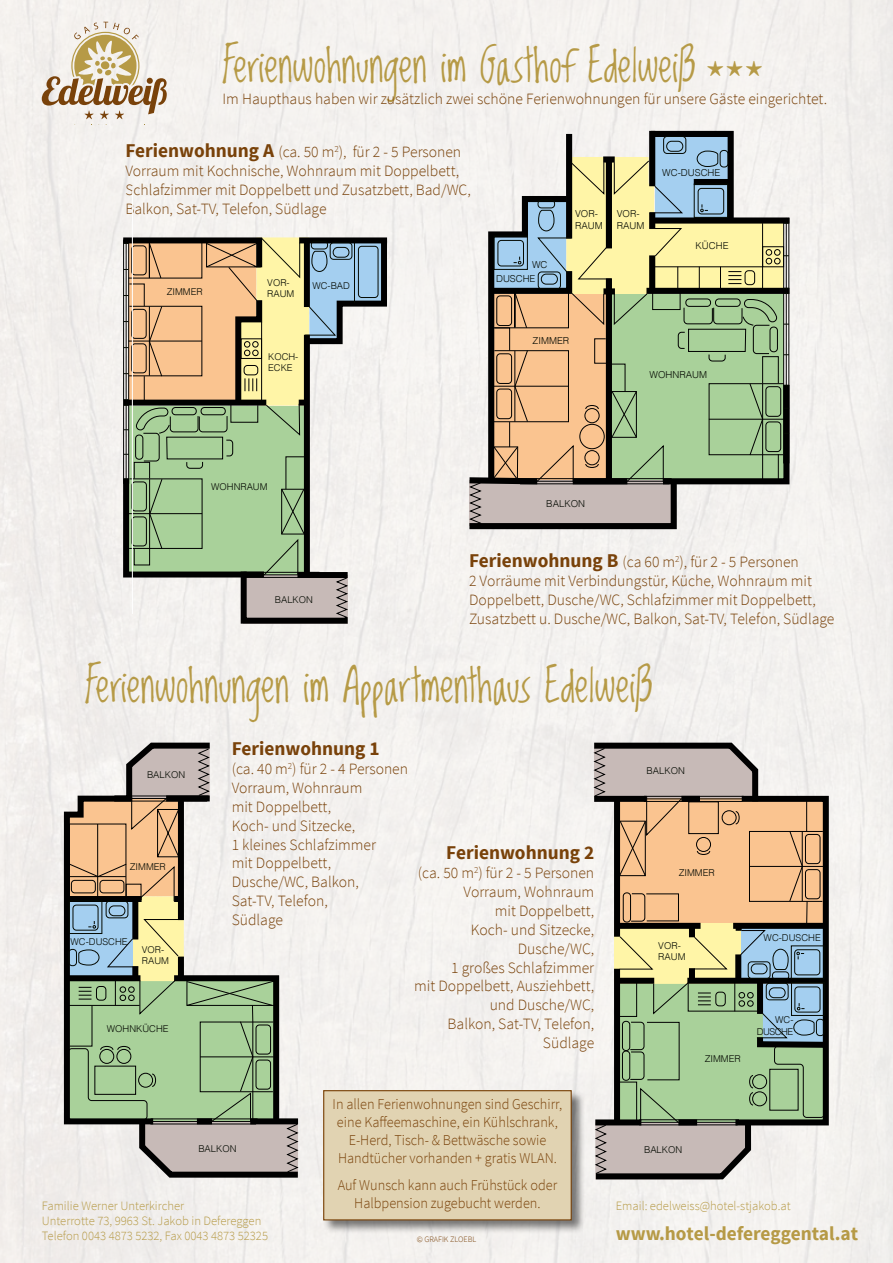
<style>
.page{position:relative;width:893px;height:1263px;background:#f3f1ef}
.page>*{position:absolute;margin:0;border:0;box-sizing:border-box;transform-origin:0 0}
.t1{font:45px "Lovedbythe King";letter-spacing:-.005em;color:#b69a46}
.t2{font:700 19.5px "Source Sans Pro";color:#79420a}
.t3{font:700 19.5px "Source Sans Pro";color:#b69a46}
.t4{font:300 15.75px/18.9px "Source Sans Pro";color:#79420a}
.t5{font:300 15px/18px "Source Sans Pro";color:#79420a;text-align:center;scale:.95 1}
.t6{font:300 12.75px/15.3px "Source Sans Pro";color:#b69a46}
.t7{font:300 9.6px/11.6px "Helvetica";color:#050a02}
.t8{font:300 9.45px/11.2px "Helvetica";color:#050a02}
.t9{font:300 9.45px/11.2px "Helvetica";letter-spacing:-.05em;color:#050a02;text-align:right}
.t10{font:300 8.25px "Source Sans Pro";color:#79420a}
.s1{font-family:"Monotype Sorts";font-size:21px}
.s2{font-weight:700;font-size:19.5px}
</style>
<div class="page">
<svg style="left:61px;top:740px;width:155px;height:387px;background:#989695"></svg>
<div style="left:66px;top:896px;width:76px;height:6px;background:#000"></div>
<svg style="left:67px;top:747px;width:237px;height:434px"></svg>
<svg style="left:588px;top:740px;width:244px;height:442px;background:#b9b59c"></svg>
<svg style="left:463px;top:128px;width:330px;height:404px"></svg>
<svg style="left:117px;top:234px;width:273px;height:393px"></svg>
<hr style="left:354px;top:243px;width:1px;height:60px;background:#050a02">
<div style="left:322px;top:1089px;width:263px;height:144px;background:#000;opacity:.5"></div>
<div style="left:324px;top:1091px;width:247px;height:129px;background:#e1d3b2"></div>
<div style="left:323px;top:1090px;width:249px;height:130px;border:1px solid #79420a"></div>
<hr style="left:132px;top:191px;width:1px;height:423px;background:#fff">
<svg style="left:42px;top:22px;width:125px;height:97px"></svg>
<h1 class="t1" style="left:223px;top:35px;width:542px">Ferienwohnungen im Gasthof Edelweiß <span class="s1">HHH</span></h1>
<p class="t4" style="left:223px;top:90px;width:606px">Im Haupthaus haben wir zusätzlich zwei schöne Ferienwohnungen für unsere Gäste eingerichtet.</p>
<p class="t4" style="left:125px;top:143px;width:347px"><span class="s2">Ferienwohnung A</span> (ca. 50 m<sup>2</sup>), für 2 - 5 Personen Vorraum mit Kochnische, Wohnraum mit Doppelbett, Schlafzimmer mit Doppelbett und Zusatzbett, Bad/WC, Balkon, Sat-TV, Telefon, Südlage</p>
<p class="t8" style="left:167px;top:286px;width:37px">ZIMMER</p>
<p class="t8" style="left:267px;top:276px;width:29px">VOR-<br>RAUM</p>
<p class="t8" style="left:312px;top:279px;width:39px">WC-BAD</p>
<p class="t8" style="left:268px;top:350px;width:32px">KOCH-<br>ECKE</p>
<p class="t7" style="left:496px;top:256px;width:53px;line-height:14.9px;text-indent:36px">WC<br>DUSCHE</p>
<p class="t7" style="left:575px;top:207px;width:29px">VOR-<br>RAUM</p>
<p class="t7" style="left:617px;top:207px;width:29px">VOR-<br>RAUM</p>
<p class="t7" style="left:662px;top:166px;width:60px">WC-DUSCHE</p>
<p class="t7" style="left:696px;top:240px;width:35px">KÜCHE</p>
<p class="t7" style="left:533px;top:334px;width:38px">ZIMMER</p>
<p class="t7" style="left:650px;top:368px;width:59px">WOHNRAUM</p>
<p class="t8" style="left:211px;top:480px;width:58px">WOHNRAUM</p>
<p class="t7" style="left:546px;top:497px;width:40px">BALKON</p>
<p class="t8" style="left:275px;top:593px;width:40px">BALKON</p>
<p class="t4" style="left:469px;top:553px;width:367px"><span class="s2">Ferienwohnung B</span> (ca 60 m<sup>2</sup>), für 2 - 5 Personen<br>2 Vorräume mit Verbindungstür, Küche, Wohnraum mit Doppelbett, Dusche/WC, Schlafzimmer mit Doppelbett, Zusatzbett u. Dusche/WC, Balkon, Sat-TV, Telefon, Südlage</p>
<h1 class="t1" style="left:85px;top:655px;width:569px">Ferienwohnungen im Appartmenthaus Edelweiß</h1>
<p class="t8" style="left:147px;top:768px;width:40px">BALKON</p>
<p class="t8" style="left:130px;top:860px;width:38px">ZIMMER</p>
<p class="t8" style="left:71px;top:936px;width:58px">WC-DUSCHE</p>
<p class="t8" style="left:142px;top:943px;width:29px">VOR-<br>RAUM</p>
<p class="t8" style="left:107px;top:1022px;width:63px">WOHNKÜCHE</p>
<p class="t2" style="left:232px;top:736px;width:149px">Ferienwohnung 1</p>
<p class="t4" style="left:232px;top:759px;width:178px">(ca. 40 m<sup>2</sup>) für 2 - 4 Personen<br>Vorraum, Wohnraum<br>mit Doppelbett,<br>Koch- und Sitzecke,<br>1 kleines Schlafzimmer<br>mit Doppelbett,<br>Dusche/WC, Balkon,<br>Sat-TV, Telefon,<br>Südlage</p>
<p class="t2" style="left:446px;top:840px;width:149px">Ferienwohnung 2</p>
<p class="t4" style="left:414px;top:863px;width:182px;text-align:right">(ca. 50 m<sup>2</sup>) für 2 - 5 Personen<br>Vorraum, Wohnraum<br>mit Doppelbett,<br>Koch- und Sitzecke,<br>Dusche/WC,<br>1 großes Schlafzimmer<br>mit Doppelbett, Ausziehbett, und Dusche/WC,<br>Balkon, Sat-TV, Telefon,<br>Südlage</p>
<p class="t8" style="left:647px;top:764px;width:40px">BALKON</p>
<p class="t8" style="left:679px;top:867px;width:38px">ZIMMER</p>
<p class="t8" style="left:658px;top:939px;width:29px">VOR-<br>RAUM</p>
<p class="t8" style="left:705px;top:1052px;width:38px">ZIMMER</p>
<p class="t8" style="left:764px;top:931px;width:59px">WC-DUSCHE</p>
<p class="t9" style="left:757px;top:1014px;width:38px">WC-<br>DUSCHE</p>
<p class="t8" style="left:198px;top:1142px;width:40px">BALKON</p>
<p class="t6" style="left:42px;top:1198px;width:228px">Familie Werner Unterkircher<br>Unterrotte 73, 9963 St. Jakob in Defereggen<br>Telefon 0043 4873 5232, Fax 0043 4873 52325</p>
<p class="t5" style="left:333px;top:1095px;width:243px">In allen Ferienwohnungen sind Geschirr, eine Kaffeemaschine, ein Kühlschrank, E-Herd, Tisch- &amp; Bettwäsche sowie Handtücher vorhanden + gratis WLAN.</p>
<p class="t5" style="left:338px;top:1176px;width:232px">Auf Wunsch kann auch Frühstück oder<br>Halbpension zugebucht werden.</p>
<p class="t10" style="left:417px;top:1234px;width:61px">© GRAFIK ZLOEBL</p>
<p class="t8" style="left:644px;top:1143px;width:40px">BALKON</p>
<p class="t6" style="left:616px;top:1198px;width:176px">Email: edelweiss@hotel-stjakob.at</p>
<p class="t3" style="left:616px;top:1221px;width:244px">www.hotel-defereggental.at</p>
</div>
